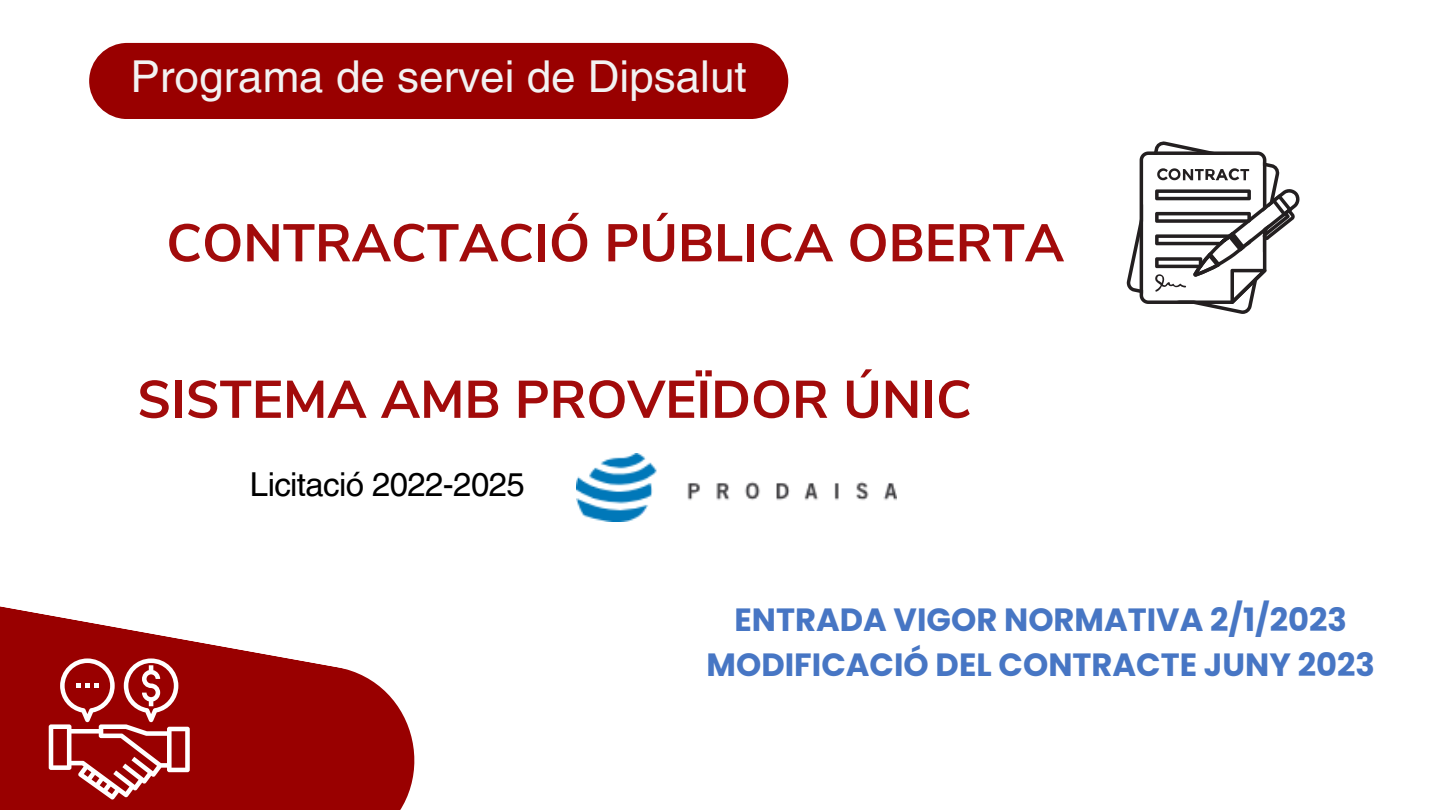
<style>
.page{position:relative;width:1440px;height:810px;background:#fff}
.page>*{position:absolute;margin:0;border:0;box-sizing:border-box;transform-origin:0 0}
.t1{font:700 52.8px "Nunito Sans";color:#a20b0b}
.t2{font:44px "Helvetica LT Pro";color:#f2f2f2}
.t3{font:33px "Helvetica LT Pro";letter-spacing:-.02em;color:#000}
.t4{font:700 32.2px "Poppins";color:#4776c4}
</style>
<div class="page">
<svg style="left:0;top:606px;width:415px;height:204px;fill:#900"></svg>
<svg style="left:49px;top:658px;width:141px;height:141px"></svg>
<svg style="left:1127px;top:141px;width:173px;height:173px"></svg>
<img style="left:576px;top:454px;width:321px;height:68px">
<div style="left:89px;top:43px;width:699px;height:76px;background:#900;border-radius:38px"></div>
<p class="t2" style="left:131px;top:60px;width:618px">Programa de servei de Dipsalut</p>
<p class="t1" style="left:166px;top:208px;width:899px">CONTRACTACIÓ PÚBLICA OBERTA</p>
<p class="t1" style="left:137px;top:364px;width:836px">SISTEMA AMB PROVEÏDOR ÚNIC</p>
<p class="t3" style="left:250px;top:472px;width:276px">Licitació 2022-2025</p>
<p class="t4" style="left:734px;top:597px;width:614px">ENTRADA VIGOR NORMATIVA 2/1/2023</p>
<p class="t4" style="left:707px;top:642px;width:670px">MODIFICACIÓ DEL CONTRACTE JUNY 2023</p>
</div>
